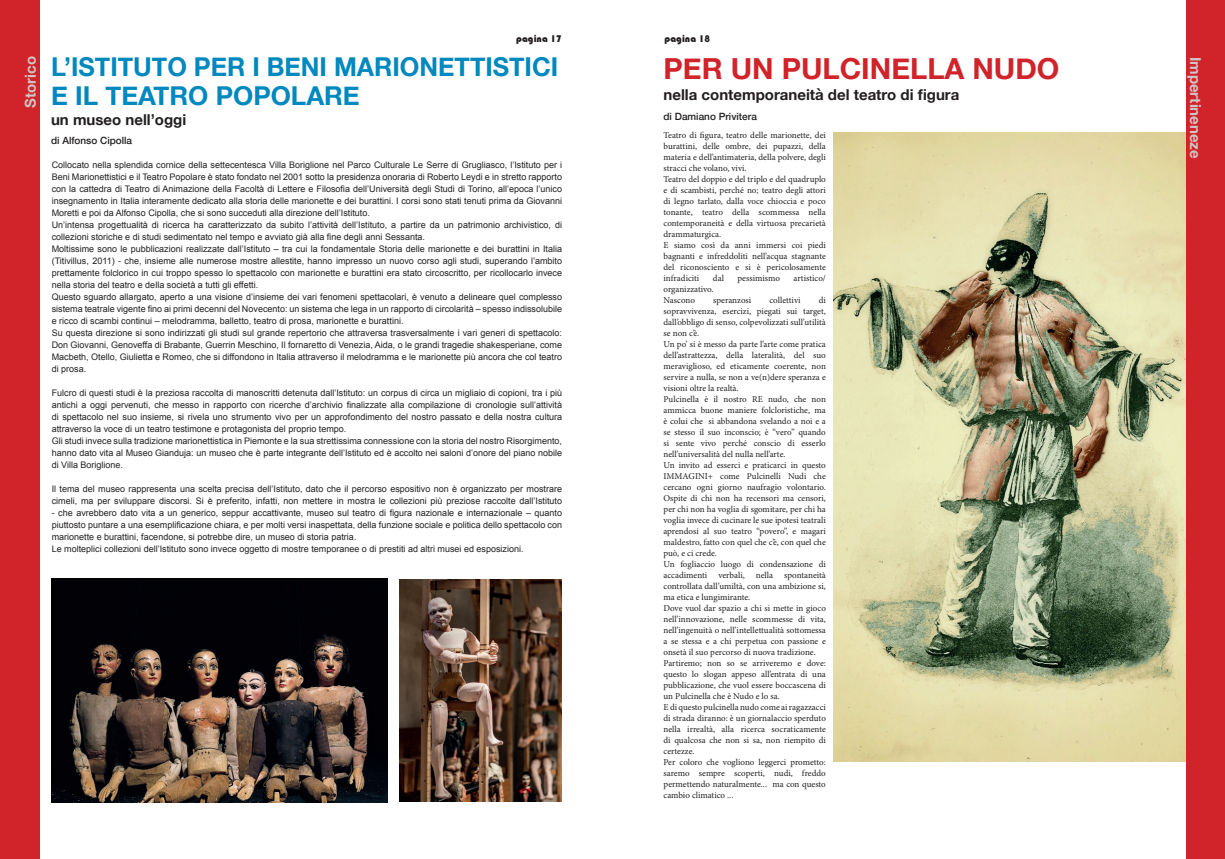
<style>
.page{position:relative;width:1225px;height:859px;background:#fff}
.page>*{position:absolute;margin:0;border:0;box-sizing:border-box;transform-origin:0 0}
.t1{font:700 29px "Helvetica Neue";color:#d1232a}
.t2{font:700 26px/29px "Helvetica Neue";color:#0088bf}
.t3{font:700 15px "Helvetica Neue";color:#231f20}
.t4{font:700 15px "Helvetica Neue";color:#ccc7c4}
.t5{font:500 10px "Helvetica Neue";color:#231f20}
.t6{font:10px "Bauhaus 93";color:#231f20}
.t7{font:9px/12px "Arial";color:#231f20}
.t8{font:9px/11px "Minion Pro";color:#231f20}
</style>
<div class="page">
<img style="left:833px;top:133px;width:353px;height:629px">
<div style="left:1186px;top:0;width:39px;height:859px;background:#d1232a"></div>
<div style="left:0;top:0;width:40px;height:859px;background:#d1232a"></div>
<img style="left:399px;top:579px;width:162px;height:222px">
<img style="left:51px;top:579px;width:336px;height:223px">
<p class="t6" style="left:516px;top:33px;width:47px">pagina 17</p>
<p class="t6" style="left:664px;top:33px;width:47px">pagina 18</p>
<h3 class="t4" style="left:19px;top:108px;width:53px;rotate:-90deg">Storico</h3>
<h1 class="t1" style="left:663px;top:46px;width:397px">PER UN PULCINELLA NUDO</h1>
<h2 class="t2" style="left:51px;top:53px;width:509px">L’ISTITUTO PER I BENI MARIONETTISTICI<br>E IL TEATRO POPOLARE</h2>
<h3 class="t3" style="left:51px;top:108px;width:137px">un museo nell’oggi</h3>
<p class="t5" style="left:51px;top:133px;width:83px">di Alfonso Cipolla</p>
<p class="t8" style="left:663px;top:130px;width:164px">Teatro di figura, teatro delle marionette, dei burattini, delle ombre, dei pupazzi, della materia e dell’antimateria, della polvere, degli stracci che volano, vivi.<br>Teatro del doppio e del triplo e del quadruplo e di scambisti, perché no; teatro degli attori di legno tarlato, dalla voce chioccia e poco tonante, teatro della scommessa nella contemporaneità e della virtuosa precarietà drammaturgica.<br>E siamo così da anni immersi coi piedi bagnanti e infreddoliti nell’acqua stagnante del riconosciento e si è pericolosamente infradiciti</p>
<h3 class="t3" style="left:663px;top:83px;width:297px">nella contemporaneità del teatro di figura</h3>
<p class="t5" style="left:663px;top:109px;width:95px">di Damiano Privitera</p>
<p class="t7" style="left:52px;top:159px;width:512px">Collocato nella splendida cornice della settecentesca Villa Boriglione nel Parco Culturale Le Serre di Grugliasco, l’Istituto per i Beni Marionettistici e il Teatro Popolare è stato fondato nel 2001 sotto la presidenza onoraria di Roberto Leydi e in stretto rapporto con la cattedra di Teatro di Animazione della Facoltà di Lettere e Filosofia dell’Università degli Studi di Torino, all’epoca l’unico insegnamento in Italia interamente dedicato alla storia delle marionette e dei burattini. I corsi sono stati tenuti prima da Giovanni Moretti e poi da Alfonso Cipolla, che si sono succeduti alla direzione dell’Istituto.<br>Un’intensa progettualità di ricerca ha caratterizzato da subito l’attività dell’Istituto, a partire da un patrimonio archivistico, di collezioni storiche e di studi sedimentato nel tempo e avviato già alla fine degli anni Sessanta.<br>Moltissime sono le pubblicazioni realizzate dall’Istituto – tra cui la fondamentale Storia delle marionette e dei burattini in Italia (Titivillus, 2011) - che, insieme alle numerose mostre allestite, hanno impresso un nuovo corso agli studi, superando l’ambito prettamente folclorico in cui troppo spesso lo spettacolo con marionette e burattini era stato circoscritto, per ricollocarlo invece nella storia del teatro e della società a tutti gli effetti.<br>Questo sguardo allargato, aperto a una visione d’insieme dei vari fenomeni spettacolari, è venuto a delineare quel complesso sistema teatrale vigente fino ai primi decenni del Novecento: un sistema che lega in un rapporto di circolarità – spesso indissolubile e ricco di scambi continui – melodramma, balletto, teatro di prosa, marionette e burattini.<br>Su questa direzione si sono indirizzati gli studi sul grande repertorio che attraversa trasversalmente i vari generi di spettacolo:<br>Don Giovanni, Genoveffa di Brabante, Guerrin Meschino, Il fornaretto di Venezia, Aida, o le grandi tragedie shakesperiane, come Macbeth, Otello, Giulietta e Romeo, che si diffondono in Italia attraverso il melodramma e le marionette più ancora che col teatro di prosa.</p>
<p class="t7" style="left:52px;top:387px;width:512px">Fulcro di questi studi è la preziosa raccolta di manoscritti detenuta dall’Istituto: un corpus di circa un migliaio di copioni, tra i più antichi a oggi pervenuti, che messo in rapporto con ricerche d’archivio finalizzate alla compilazione di cronologie sull’attività di spettacolo nel suo insieme, si rivela uno strumento vivo per un approfondimento del nostro passato e della nostra cultura attraverso la voce di un teatro testimone e protagonista del proprio tempo.<br>Gli studi invece sulla tradizione marionettistica in Piemonte e la sua strettissima connessione con la storia del nostro Risorgimento, hanno dato vita al Museo Gianduja: un museo che è parte integrante dell’Istituto ed è accolto nei saloni d’onore del piano nobile di Villa Boriglione.</p>
<p class="t7" style="left:52px;top:483px;width:512px">Il tema del museo rappresenta una scelta precisa dell’Istituto, dato che il percorso espositivo non è organizzato per mostrare cimeli, ma per sviluppare discorsi. Si è preferito, infatti, non mettere in mostra le collezioni più preziose raccolte dall’Istituto</p>
<p class="t7" style="left:52px;top:507px;width:512px">- che avrebbero dato vita a un generico, seppur accattivante, museo sul teatro di figura nazionale e internazionale – quanto piuttosto puntare a una esemplificazione chiara, e per molti versi inaspettata, della funzione sociale e politica dello spettacolo con marionette e burattini, facendone, si potrebbe dire, un museo di storia patria.<br>Le molteplici collezioni dell’Istituto sono invece oggetto di mostre temporanee o di prestiti ad altri musei ed esposizioni.</p>
<p class="t8" style="left:713px;top:273px;width:13px">dal</p>
<p class="t8" style="left:737px;top:273px;width:44px">pessimismo</p>
<p class="t8" style="left:793px;top:273px;width:34px">artistico/</p>
<p class="t8" style="left:663px;top:284px;width:52px">organizzativo.<br>Nascono</p>
<p class="t8" style="left:713px;top:295px;width:40px">speranzosi</p>
<p class="t8" style="left:769px;top:295px;width:33px">collettivi</p>
<p class="t8" style="left:663px;top:295px;width:164px;text-indent:155px">di sopravvivenza, esercizi, piegati sui target, dall’obbligo di senso, colpevolizzati sull’utilità se non c’è.<br>Un po’ si è messo da parte l’arte come pratica dell’astrattezza, della lateralità, del suo meraviglioso, ed eticamente coerente, non servire a nulla, se non a ve(n)dere speranza e visioni oltre la realtà.<br>Pulcinella è il nostro RE nudo, che non ammicca buone maniere folcloristiche, ma è colui che si abbandona svelando a noi e a se stesso il suo inconscio; è “vero” quando si sente vivo perché conscio di esserlo nell’universalità del nulla nell’arte.<br>Un invito ad esserci e praticarci in questo IMMAGINI+ come Pulcinelli Nudi che cercano ogni giorno naufragio volontario.<br>Ospite di chi non ha recensori ma censori, per chi non ha voglia di sgomitare, per chi ha voglia invece di cucinare le sue ipotesi teatrali aprendosi al suo teatro “povero”, e magari maldestro, fatto con quel che c’è, con quel che può, e ci crede.<br>Un fogliaccio luogo di condensazione di accadimenti verbali, nella spontaneità controllata dall’umiltà, con una ambizione si, ma etica e lungimirante.<br>Dove vuol dar spazio a chi si mette in gioco nell’innovazione, nelle scommesse di vita, nell’ingenuità o nell’intellettualità sottomessa a se stessa e a chi perpetua con passione e onsetà il suo percorso di nuova tradizione.<br>Partiremo; non so se arriveremo e dove: questo lo slogan appeso all’entrata di una pubblicazione, che vuol essere boccascena di un Pulcinella che è Nudo e lo sa.<br>E di questo pulcinella nudo come ai ragazzacci di strada diranno: è un giornalaccio sperduto nella irrealtà, alla ricerca socraticamente di qualcosa che non si sa, non riempito di certezze.<br>Per coloro che vogliono leggerci prometto: saremo sempre scoperti, nudi, freddo permettendo naturalmente... ma con questo cambio climatico ...</p>
<h3 class="t4" style="left:1207px;top:57px;width:104px;rotate:90deg">Impertineneze</h3>
</div>
